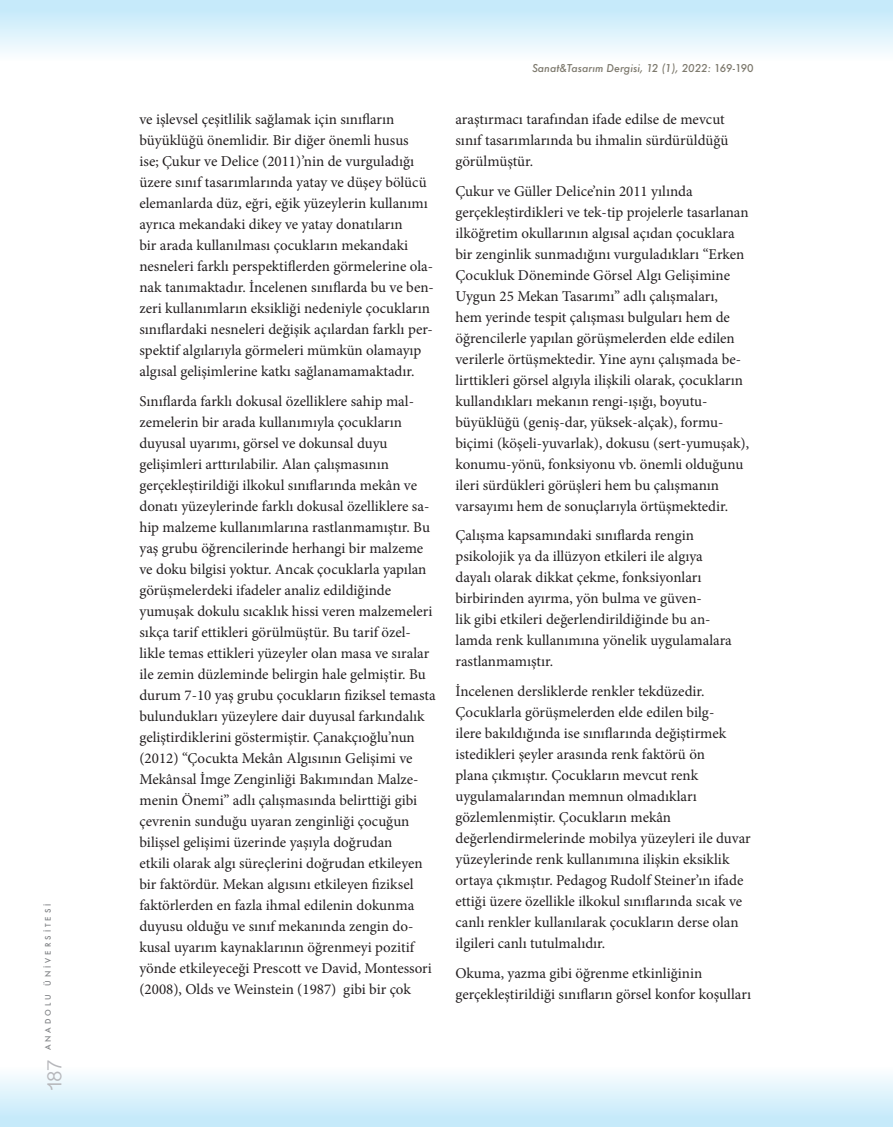
<style>
.page{position:relative;width:893px;height:1127px;background:#fff}
.page>*{position:absolute;margin:0;border:0;box-sizing:border-box;transform-origin:0 0}
.t1{font:18px "Oriya Sangam MN";color:#b6b7bb}
.t2{font:15px/21px "Minion Pro";color:#231f20}
.t3{font:italic 500 10.5px "Futura";color:#7d796d}
.t4{font:500 7.5px "Futura";letter-spacing:.4em;color:#808285}
.s1{font-style:normal}
</style>
<div class="page">
<div style="left:0;top:1045px;width:893px;height:82px;background:linear-gradient(to bottom,#fff,#c3e9fa)"></div>
<div style="left:0;top:0;width:893px;height:81px;background:linear-gradient(to bottom,#c0e8f9,#fff)"></div>
<p class="t4" style="left:43px;top:1050px;width:148px;rotate:-90deg">ANADOLU ÜNİVERSİTESİ</p>
<p class="t1" style="left:42px;top:1092px;width:35px;rotate:-90deg">187</p>
<p class="t2" style="left:139px;top:109px;width:296px">ve işlevsel çeşitlilik sağlamak için sınıfların büyüklüğü önemlidir. Bir diğer önemli husus<br>ise; Çukur ve Delice (2011)’nin de vurguladığı üzere sınıf tasarımlarında yatay ve düşey bölücü elemanlarda düz, eğri, eğik yüzeylerin kullanımı ayrıca mekandaki dikey ve yatay donatıların<br>bir arada kullanılması çocukların mekandaki nesneleri farklı perspektiflerden görmelerine ola&shy;nak tanımaktadır. İncelenen sınıflarda bu ve ben&shy;zeri kullanımların eksikliği nedeniyle çocukların sınıflardaki nesneleri değişik açılardan farklı per&shy;spektif algılarıyla görmeleri mümkün olamayıp algısal gelişimlerine katkı sağlanamamaktadır.</p>
<p class="t2" style="left:139px;top:391px;width:298px">Sınıflarda farklı dokusal özelliklere sahip mal&shy;zemelerin bir arada kullanımıyla çocukların duyusal uyarımı, görsel ve dokunsal duyu gelişimleri arttırılabilir. Alan çalışmasının gerçekleştirildiği ilkokul sınıflarında mekân ve donatı yüzeylerinde farklı dokusal özelliklere sa&shy;hip malzeme kullanımlarına rastlanmamıştır. Bu yaş grubu öğrencilerinde herhangi bir malzeme ve doku bilgisi yoktur. Ancak çocuklarla yapılan görüşmelerdeki ifadeler analiz edildiğinde yumuşak dokulu sıcaklık hissi veren malzemeleri sıkça tarif ettikleri görülmüştür. Bu tarif özel&shy;likle temas ettikleri yüzeyler olan masa ve sıralar ile zemin düzleminde belirgin hale gelmiştir. Bu durum 7-10 yaş grubu çocukların fiziksel temasta bulundukları yüzeylere dair duyusal farkındalık geliştirdiklerini göstermiştir. Çanakçıoğlu’nun (2012) “Çocukta Mekân Algısının Gelişimi ve Mekânsal İmge Zenginliği Bakımından Malze&shy;menin Önemi” adlı çalışmasında belirttiği gibi çevrenin sunduğu uyaran zenginliği çocuğun bilişsel gelişimi üzerinde yaşıyla doğrudan<br>etkili olarak algı süreçlerini doğrudan etkileyen bir faktördür. Mekan algısını etkileyen fiziksel faktörlerden en fazla ihmal edilenin dokunma duyusu olduğu ve sınıf mekanında zengin do&shy;kusal uyarım kaynaklarının öğrenmeyi pozitif yönde etkileyeceği Prescott ve David, Montessori (2008), Olds ve Weinstein (1987) gibi bir çok</p>
<p class="t3" style="left:532px;top:61px;width:223px">Sanat&amp;Tasarım Dergisi, 12 (1), 2022: <span class="s1">169-190</span></p>
<p class="t2" style="left:455px;top:109px;width:274px">araştırmacı tarafından ifade edilse de mevcut sınıf tasarımlarında bu ihmalin sürdürüldüğü görülmüştür.</p>
<p class="t2" style="left:455px;top:181px;width:295px">Çukur ve Güller Delice’nin 2011 yılında gerçekleştirdikleri ve tek-tip projelerle tasarlanan ilköğretim okullarının algısal açıdan çocuklara bir zenginlik sunmadığını vurguladıkları “Erken Çocukluk Döneminde Görsel Algı Gelişimine Uygun 25 Mekan Tasarımı” adlı çalışmaları,<br>hem yerinde tespit çalışması bulguları hem de öğrencilerle yapılan görüşmelerden elde edilen verilerle örtüşmektedir. Yine aynı çalışmada be&shy;lirttikleri görsel algıyla ilişkili olarak, çocukların kullandıkları mekanın rengi-ışığı, boyutu&shy;büyüklüğü (geniş-dar, yüksek-alçak), formu&shy;biçimi (köşeli-yuvarlak), dokusu (sert-yumuşak), konumu-yönü, fonksiyonu vb. önemli olduğunu ileri sürdükleri görüşleri hem bu çalışmanın varsayımı hem de sonuçlarıyla örtüşmektedir.</p>
<p class="t2" style="left:455px;top:525px;width:278px">Çalışma kapsamındaki sınıflarda rengin psikolojik ya da illüzyon etkileri ile algıya dayalı olarak dikkat çekme, fonksiyonları birbirinden ayırma, yön bulma ve güven-<br>lik gibi etkileri değerlendirildiğinde bu an&shy;lamda renk kullanımına yönelik uygulamalara rastlanmamıştır.</p>
<p class="t2" style="left:455px;top:681px;width:297px">İncelenen dersliklerde renkler tekdüzedir.<br>Çocuklarla görüşmelerden elde edilen bilg-<br>ilere bakıldığında ise sınıflarında değiştirmek istedikleri şeyler arasında renk faktörü ön<br>plana çıkmıştır. Çocukların mevcut renk uygulamalarından memnun olmadıkları gözlemlenmiştir. Çocukların mekân değerlendirmelerinde mobilya yüzeyleri ile duvar yüzeylerinde renk kullanımına ilişkin eksiklik ortaya çıkmıştır. Pedagog Rudolf Steiner’ın ifade ettiği üzere özellikle ilkokul sınıflarında sıcak ve canlı renkler kullanılarak çocukların derse olan ilgileri canlı tutulmalıdır.</p>
<p class="t2" style="left:455px;top:962px;width:297px">Okuma, yazma gibi öğrenme etkinliğinin gerçekleştirildiği sınıfların görsel konfor koşulları</p>
</div>
